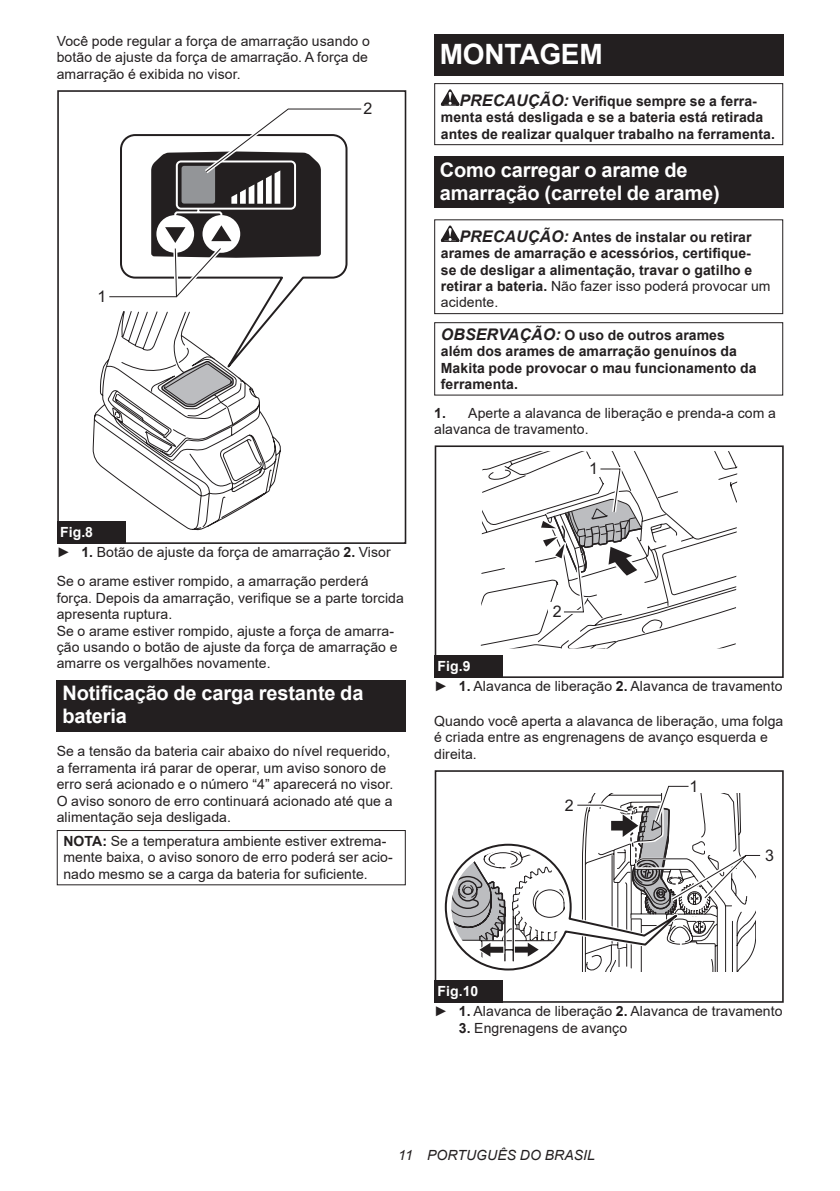
<style>
.page{position:relative;width:840px;height:1191px;background:#fff}
.page>*{position:absolute;margin:0;border:0;box-sizing:border-box;transform-origin:0 0}
.t1{font:700 28px "Arial";letter-spacing:-.01em;color:#fff}
.t2{font:700 20px/23.4px "Arial";letter-spacing:-.01em;color:#fff}
.t3{font:16px "Arial";color:#231f20}
.t4{font:14px/16.4px "Arial";letter-spacing:.005em;color:#231f20}
.t5{font:700 14px/16.4px "Arial";letter-spacing:.005em;color:#231f20}
.t6{font:italic 14px "Arial";letter-spacing:.005em;color:#231f20}
.s1{font-weight:700;color:#fff}
.s2{font-weight:700}
.s3{font-style:italic;font-size:16px}
.s4{font-weight:400}
</style>
<div class="page">
<svg style="left:92px;top:337px;width:189px;height:194px"></svg>
<svg style="left:106px;top:347px;width:136px;height:90px"></svg>
<svg style="left:116px;top:325px;width:165px;height:93px"></svg>
<svg style="left:119px;top:302px;width:165px;height:85px"></svg>
<svg style="left:109px;top:108px;width:253px;height:194px"></svg>
<div style="left:57px;top:90px;width:349px;height:454px;border:2px solid #231f20"></div>
<div style="left:57px;top:521px;width:68px;height:23px;background:#231f20"></div>
<div style="left:57px;top:679px;width:348px;height:52px;background:#231f20"></div>
<div style="left:57px;top:830px;width:348px;height:55px;border:1px solid #231f20"></div>
<div style="left:434px;top:34px;width:348px;height:41px;background:#231f20"></div>
<svg style="left:440px;top:89px;width:19px;height:17px"></svg>
<div style="left:434px;top:83px;width:348px;height:62px;border:1px solid #231f20"></div>
<div style="left:434px;top:156px;width:348px;height:52px;background:#231f20"></div>
<svg style="left:440px;top:225px;width:19px;height:17px"></svg>
<div style="left:434px;top:219px;width:348px;height:95px;border:1px solid #231f20"></div>
<div style="left:434px;top:322px;width:348px;height:73px;border:1px solid #231f20"></div>
<svg style="left:480px;top:451px;width:257px;height:197px"></svg>
<div style="left:584px;top:460px;width:15px;height:17px;background:#fff"></div>
<svg style="left:537px;top:465px;width:106px;height:167px"></svg>
<div style="left:434px;top:445px;width:349px;height:233px;border:2px solid #231f20"></div>
<div style="left:434px;top:655px;width:68px;height:23px;background:#231f20"></div>
<svg style="left:444px;top:785px;width:317px;height:186px"></svg>
<div style="left:434px;top:770px;width:349px;height:232px;border:2px solid #231f20"></div>
<div style="left:434px;top:980px;width:68px;height:22px;background:#231f20"></div>
<p class="t4" style="left:57px;top:33px;width:314px">Você pode regular a força de amarração usando o botão de ajuste da força de amarração. A força de amarração é exibida no visor.</p>
<p class="t3" style="left:363px;top:98px;width:10px">2</p>
<p class="t3" style="left:97px;top:286px;width:10px">1</p>
<p class="t4" style="left:57px;top:522px;width:335px;line-height:20.2px"><span class="s1">Fig.8<br></span>► <span class="s2">1.</span> Botão de ajuste da força de amarração <span class="s2">2.</span> Visor</p>
<p class="t4" style="left:57px;top:573px;width:348px">Se o arame estiver rompido, a amarração perderá força. Depois da amarração, verifique se a parte torcida apresenta ruptura.<br>Se o arame estiver rompido, ajuste a força de amarra&shy;ção usando o botão de ajuste da força de amarração e amarre os vergalhões novamente.</p>
<h2 class="t2" style="left:62px;top:681px;width:302px">Notificação de carga restante da bateria</h2>
<p class="t4" style="left:57px;top:743px;width:338px">Se a tensão da bateria cair abaixo do nível requerido, a ferramenta irá parar de operar, um aviso sonoro de erro será acionado e o número “4” aparecerá no visor.<br>O aviso sonoro de erro continuará acionado até que a alimentação seja desligada.</p>
<p class="t4" style="left:63px;top:832px;width:331px"><span class="s2">NOTA:</span> Se a temperatura ambiente estiver extrema&shy;mente baixa, o aviso sonoro de erro poderá ser acio&shy;nado mesmo se a carga da bateria for suficiente.</p>
<h1 class="t1" style="left:439px;top:34px;width:164px">MONTAGEM</h1>
<p class="t5" style="left:440px;top:93px;width:335px;text-indent:19px"><span class="s3">PRECAUÇÃO:</span> Verifique sempre se a ferra&shy;menta está desligada e se a bateria está retirada antes de realizar qualquer trabalho na ferramenta.</p>
<h2 class="t2" style="left:439px;top:158px;width:281px">Como carregar o arame de amarração (carretel de arame)</h2>
<p class="t5" style="left:440px;top:229px;width:331px;text-indent:19px"><span class="s3">PRECAUÇÃO:</span> Antes de instalar ou retirar arames de amarração e acessórios, certifique-<br>se de desligar a alimentação, travar o gatilho e retirar a bateria. <span class="s4">Não fazer isso poderá provocar um acidente.</span></p>
<p class="t5" style="left:440px;top:327px;width:317px"><span class="s3">OBSERVAÇÃO:</span> O uso de outros arames além dos arames de amarração genuínos da<br>Makita pode provocar o mau funcionamento da ferramenta.</p>
<p class="t4" style="left:434px;top:404px;width:343px"><span class="s2">1.</span> Aperte a alavanca de liberação e prenda-a com a alavanca de travamento.</p>
<p class="t3" style="left:589px;top:458px;width:10px">1</p>
<p class="t3" style="left:552px;top:601px;width:10px">2</p>
<p class="t4" style="left:434px;top:656px;width:350px;line-height:20.2px"><span class="s1">Fig.9<br></span>► <span class="s2">1.</span> Alavanca de liberação <span class="s2">2.</span> Alavanca de travamento</p>
<p class="t4" style="left:434px;top:713px;width:350px">Quando você aperta a alavanca de liberação, uma folga é criada entre as engrenagens de avanço esquerda e direita.</p>
<p class="t3" style="left:689px;top:776px;width:10px">1</p>
<p class="t3" style="left:564px;top:794px;width:10px">2</p>
<p class="t3" style="left:764px;top:844px;width:10px">3</p>
<p class="t4" style="left:434px;top:981px;width:350px;line-height:20.2px"><span class="s1">Fig.10<br></span>► <span class="s2">1.</span> Alavanca de liberação <span class="s2">2.</span> Alavanca de travamento</p>
<p class="t4" style="left:458px;top:1019px;width:170px"><span class="s2">3.</span> Engrenagens de avanço</p>
<p class="t6" style="left:398px;top:1146px;width:198px">11 PORTUGUÊS DO BRASIL</p>
</div>
